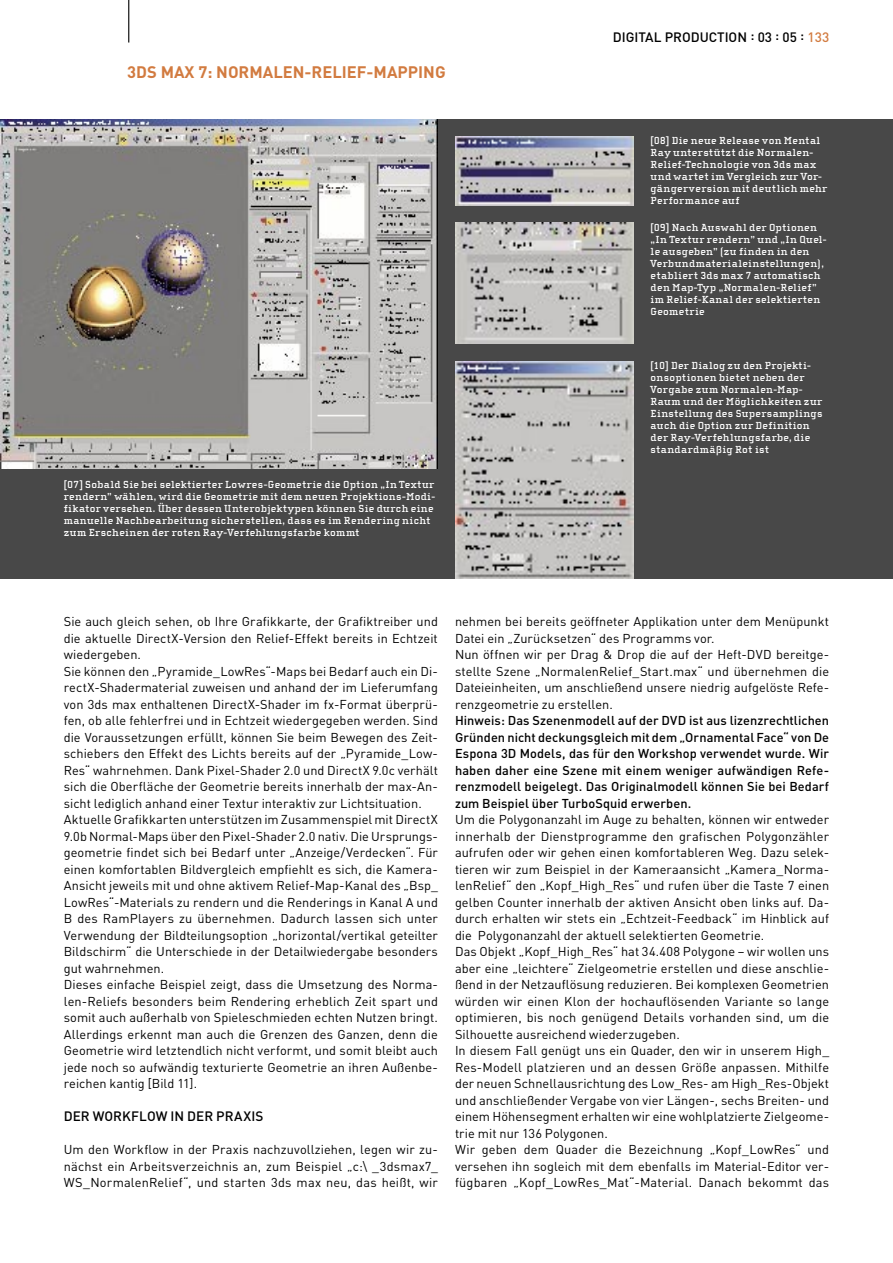
<style>
.page{position:relative;width:893px;height:1263px;background:#fff}
.page>*{position:absolute;margin:0;border:0;box-sizing:border-box;transform-origin:0 0}
.t1{font:700 16.5px "DIN";color:#d27b40}
._01c_Zwischentitel{font:500 13.5px "DIN";color:#000}
._01a_Fließtext{font:12.75px/16.5px "DIN";letter-spacing:.005em;color:#000;text-align:justify}
._01a_Fließtext-2{font:500 12.75px/16.5px "DIN";letter-spacing:.005em;color:#000;text-align:justify}
._01d_Bildunterschrift_weiß{font:700 10.5px/12px "Cholla Slab";letter-spacing:.035em;color:#fff}
.s1{color:#d27b40}
</style>
<div class="page">
<div style="left:0;top:119px;width:893px;height:459px;background:#484848"></div>
<img style="left:0;top:119px;width:438px;height:349px">
<img style="left:455px;top:136px;width:179px;height:69px">
<img style="left:455px;top:222px;width:179px;height:121px">
<img style="left:455px;top:361px;width:179px;height:217px">
<hr style="left:128px;top:0;width:1px;height:43px;background:#000">
<p class="t1" style="left:127px;top:61px;width:320px">3DS MAX 7: NORMALEN-RELIEF-MAPPING</p>
<p class="_01d_Bildunterschrift_weiß" style="left:64px;top:479px;width:373px">[07] Sobald Sie bei selektierter Lowres-Geometrie die Option „In Textur rendern” wählen, wird die Geometrie mit dem neuen Projektions-Modi&shy;fikator versehen. Über dessen Unterobjektypen können Sie durch eine manuelle Nachbearbeitung sicherstellen, dass es im Rendering nicht zum Erscheinen der roten Ray-Verfehlungsfarbe kommt</p>
<p class="_01c_Zwischentitel" style="left:613px;top:29px;width:218px">DIGITAL PRODUCTION : 03 : 05 : <span class="s1">133</span></p>
<p class="_01d_Bildunterschrift_weiß" style="left:651px;top:135px;width:178px">[08] Die neue Release von Mental<br>Ray unterstützt die Normalen-<br>Relief-Technologie von 3ds max und wartet im Vergleich zur Vor&shy;gängerversion mit deutlich mehr<br>Performance auf</p>
<p class="_01d_Bildunterschrift_weiß" style="left:651px;top:221px;width:178px">[09] Nach Auswahl der Optionen „In Textur rendern” und „In Quel&shy;le ausgeben” (zu finden in den<br>Verbundmaterialeinstellungen), etabliert 3ds max 7 automatisch den Map-Typ „Normalen-Relief” im Relief-Kanal der selektierten<br>Geometrie</p>
<p class="_01d_Bildunterschrift_weiß" style="left:651px;top:360px;width:173px">[10] Der Dialog zu den Projekti&shy;onsoptionen bietet neben der<br>Vorgabe zum Normalen-Map-<br>Raum und der Möglichkeiten zur<br>Einstellung des Supersamplings auch die Option zur Definition der Ray-Verfehlungsfarbe, die standardmäßig Rot ist</p>
<p class="_01a_Fließtext" style="left:64px;top:613px;width:376px">Sie auch gleich sehen, ob Ihre Grafikkarte, der Grafiktreiber und die aktuelle DirectX-Version den Relief-Effekt bereits in Echtzeit wiedergeben.</p>
<p class="_01a_Fließtext" style="left:64px;top:663px;width:376px">Sie können den „Pyramide_LowRes“-Maps bei Bedarf auch ein Di&shy;rectX-Shadermaterial zuweisen und anhand der im Lieferumfang von 3ds max enthaltenen DirectX-Shader im fx-Format überprü&shy;fen, ob alle fehlerfrei und in Echtzeit wiedergegeben werden. Sind die Voraussetzungen erfüllt, können Sie beim Bewegen des Zeit&shy;schiebers den Effekt des Lichts bereits auf der „Pyramide_Low-Res“ wahrnehmen. Dank Pixel-Shader 2.0 und DirectX 9.0c verhält sich die Oberfläche der Geometrie bereits innerhalb der max-An&shy;sicht lediglich anhand einer Textur interaktiv zur Lichtsituation.</p>
<p class="_01a_Fließtext" style="left:64px;top:811px;width:376px">Aktuelle Grafikkarten unterstützen im Zusammenspiel mit DirectX 9.0b Normal-Maps über den Pixel-Shader 2.0 nativ. Die Ursprungs&shy;geometrie findet sich bei Bedarf unter „Anzeige/Verdecken“. Für einen komfortablen Bildvergleich empfiehlt es sich, die Kamera-Ansicht jeweils mit und ohne aktivem Relief-Map-Kanal des „Bsp_ LowRes“-Materials zu rendern und die Renderings in Kanal A und B des RamPlayers zu übernehmen. Dadurch lassen sich unter Verwendung der Bildteilungsoption „horizontal/vertikal geteilter Bildschirm“ die Unterschiede in der Detailwiedergabe besonders gut wahrnehmen.</p>
<p class="_01a_Fließtext" style="left:64px;top:976px;width:376px">Dieses einfache Beispiel zeigt, dass die Umsetzung des Norma&shy;len-Reliefs besonders beim Rendering erheblich Zeit spart und somit auch außerhalb von Spieleschmieden echten Nutzen bringt.<br>Allerdings erkennt man auch die Grenzen des Ganzen, denn die Geometrie wird letztendlich nicht verformt, und somit bleibt auch jede noch so aufwändig texturierte Geometrie an ihren Außenbe&shy;reichen kantig [Bild 11].</p>
<p class="_01c_Zwischentitel" style="left:64px;top:1108px;width:201px">DER WORKFLOW IN DER PRAXIS</p>
<p class="_01a_Fließtext" style="left:64px;top:1141px;width:376px">Um den Workflow in der Praxis nachzuvollziehen, legen wir zu&shy;nächst ein Arbeitsverzeichnis an, zum Beispiel „c:\ _3dsmax7_ WS_NormalenRelief“, und starten 3ds max neu, das heißt, wir</p>
<p class="_01a_Fließtext" style="left:455px;top:613px;width:376px">nehmen bei bereits geöffneter Applikation unter dem Menüpunkt<br>Datei ein „Zurücksetzen“ des Programms vor.</p>
<p class="_01a_Fließtext" style="left:455px;top:646px;width:376px">Nun öffnen wir per Drag &amp; Drop die auf der Heft-DVD bereitge&shy;stellte Szene „NormalenRelief_Start.max“ und übernehmen die Dateieinheiten, um anschließend unsere niedrig aufgelöste Refe&shy;renzgeometrie zu erstellen.</p>
<p class="_01a_Fließtext-2" style="left:455px;top:712px;width:376px">Hinweis: Das Szenenmodell auf der DVD ist aus lizenzrechtlichen Gründen nicht deckungsgleich mit dem „Ornamental Face“ von De Espona 3D Models, das für den Workshop verwendet wurde. Wir haben daher eine Szene mit einem weniger aufwändigen Refe&shy;renzmodell beigelegt. Das Originalmodell können Sie bei Bedarf zum Beispiel über TurboSquid erwerben.</p>
<p class="_01a_Fließtext" style="left:455px;top:811px;width:376px">Um die Polygonanzahl im Auge zu behalten, können wir entweder innerhalb der Dienstprogramme den grafischen Polygonzähler aufrufen oder wir gehen einen komfortableren Weg. Dazu selek&shy;tieren wir zum Beispiel in der Kameraansicht „Kamera_Norma&shy;lenRelief“ den „Kopf_High_Res“ und rufen über die Taste 7 einen gelben Counter innerhalb der aktiven Ansicht oben links auf. Da&shy;durch erhalten wir stets ein „Echtzeit-Feedback“ im Hinblick auf die Polygonanzahl der aktuell selektierten Geometrie.</p>
<p class="_01a_Fließtext" style="left:455px;top:943px;width:376px">Das Objekt „Kopf_High_Res“ hat 34.408 Polygone – wir wollen uns aber eine „leichtere“ Zielgeometrie erstellen und diese anschlie&shy;ßend in der Netzauflösung reduzieren. Bei komplexen Geometrien würden wir einen Klon der hochauflösenden Variante so lange optimieren, bis noch genügend Details vorhanden sind, um die Silhouette ausreichend wiederzugeben.</p>
<p class="_01a_Fließtext" style="left:455px;top:1042px;width:376px">In diesem Fall genügt uns ein Quader, den wir in unserem High_ Res-Modell platzieren und an dessen Größe anpassen. Mithilfe der neuen Schnellausrichtung des Low_Res- am High_Res-Objekt und anschließender Vergabe von vier Längen-, sechs Breiten- und einem Höhensegment erhalten wir eine wohlplatzierte Zielgeome&shy;trie mit nur 136 Polygonen.</p>
<p class="_01a_Fließtext" style="left:455px;top:1141px;width:376px">Wir geben dem Quader die Bezeichnung „Kopf_LowRes“ und versehen ihn sogleich mit dem ebenfalls im Material-Editor ver&shy;fügbaren „Kopf_LowRes_Mat“-Material. Danach bekommt das</p>
</div>
